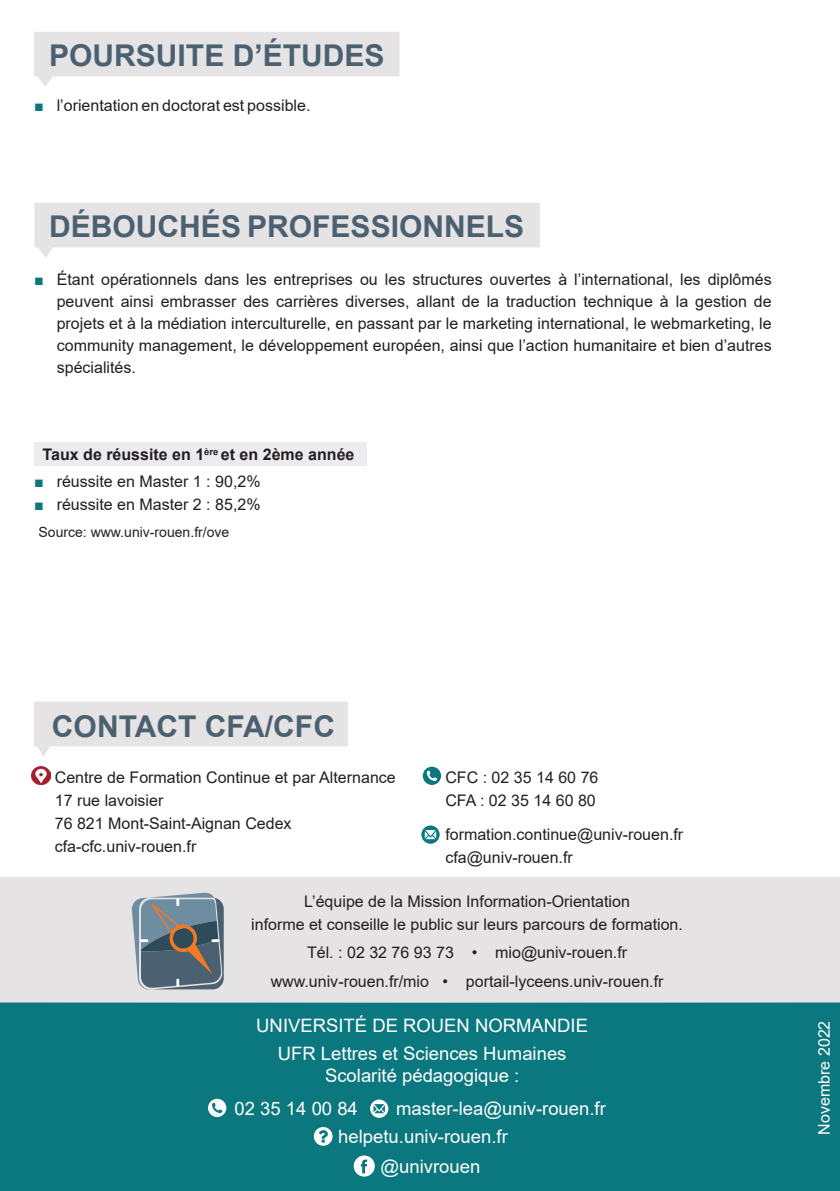
<style>
.page{position:relative;width:840px;height:1191px;background:#fff}
.page>*{position:absolute;margin:0;border:0;box-sizing:border-box;transform-origin:0 0}
.t1{font:700 30px "Arial";color:#4b6172}
.t2{font:18.4px "Arial";color:#fff}
.t3{font:16px/22px "Arial";color:#231f20;text-align:justify}
.t4{font:700 16px "Arial";color:#231f20}
.t5{font:16px "Arial";color:#fff}
.t6{font:14px "Arial";color:#231f20}
.s1{color:#0b777e}
</style>
<div class="page">
<div style="left:0;top:1002px;width:839px;height:189px;background:#0b777e"></div>
<svg style="left:313px;top:1127px;width:19px;height:18px"></svg>
<svg style="left:353px;top:1155px;width:21px;height:21px"></svg>
<svg style="left:34px;top:203px;width:505px;height:55px"></svg>
<svg style="left:34px;top:32px;width:365px;height:55px"></svg>
<div style="left:0;top:877px;width:839px;height:125px;background:#e5e3e4"></div>
<svg style="left:131px;top:892px;width:92px;height:97px;background:#74828b"></svg>
<svg style="left:34px;top:702px;width:313px;height:54px"></svg>
<svg style="left:422px;top:766px;width:19px;height:19px"></svg>
<svg style="left:421px;top:825px;width:18px;height:18px"></svg>
<svg style="left:208px;top:1098px;width:18px;height:19px"></svg>
<svg style="left:370px;top:1099px;width:18px;height:18px"></svg>
<img style="left:32px;top:766px;width:18px;height:19px">
<div style="left:34px;top:442px;width:332px;height:24px;background:#ecebed"></div>
<p class="t1" style="left:49px;top:35px;width:337px">POURSUITE D’ÉTUDES</p>
<p class="t3" style="left:34px;top:94px;width:278px"><span class="s1">■</span> l’orientation en doctorat est possible.</p>
<p class="t1" style="left:49px;top:206px;width:476px">DÉBOUCHÉS PROFESSIONNELS</p>
<p class="t3" style="left:57px;top:268px;width:716px;text-indent:-23px"><span class="s1">■</span> Étant opérationnels dans les entreprises ou les structures ouvertes à l’international, les diplômés peuvent ainsi embrasser des carrières diverses, allant de la traduction technique à la gestion de projets et à la médiation interculturelle, en passant par le marketing international, le webmarketing, le community management, le développement européen, ainsi que l’action humanitaire et bien d’autres spécialités.</p>
<p class="t4" style="left:43px;top:443px;width:313px">Taux de réussite en 1<sup>ère</sup> et en 2ème année</p>
<p class="t3" style="left:34px;top:470px;width:228px"><span class="s1">■</span> réussite en Master 1 : 90,2%</p>
<p class="t3" style="left:34px;top:493px;width:228px"><span class="s1">■</span> réussite en Master 2 : 85,2%</p>
<p class="t6" style="left:39px;top:523px;width:192px">Source: www.univ-rouen.fr/ove</p>
<p class="t1" style="left:52px;top:705px;width:284px">CONTACT CFA/CFC</p>
<p class="t3" style="left:55px;top:766px;width:342px">Centre de Formation Continue et par Alternance</p>
<p class="t3" style="left:55px;top:789px;width:110px">17 rue lavoisier</p>
<p class="t3" style="left:55px;top:812px;width:238px">76 821 Mont-Saint-Aignan Cedex</p>
<p class="t3" style="left:55px;top:835px;width:143px">cfa-cfc.univ-rouen.fr</p>
<p class="t3" style="left:445px;top:766px;width:154px">CFC : 02 35 14 60 76</p>
<p class="t3" style="left:445px;top:789px;width:152px">CFA : 02 35 14 60 80</p>
<p class="t3" style="left:445px;top:823px;width:239px">formation.continue@univ-rouen.fr</p>
<p class="t3" style="left:445px;top:846px;width:129px">cfa@univ-rouen.fr</p>
<p class="t3" style="left:251px;top:889px;width:433px;line-height:23px;text-align:center">L’équipe de la Mission Information-Orientation<br>informe et conseille le public sur leurs parcours de formation.</p>
<p class="t3" style="left:307px;top:941px;width:321px">Tél. : 02 32 76 93 73 • mio@univ-rouen.fr</p>
<p class="t3" style="left:270px;top:970px;width:394px">www.univ-rouen.fr/mio • portail-lyceens.univ-rouen.fr</p>
<p class="t2" style="left:256px;top:1012px;width:333px">UNIVERSITÉ DE ROUEN NORMANDIE</p>
<p class="t2" style="left:278px;top:1040px;width:290px">UFR Lettres et Sciences Humaines</p>
<p class="t2" style="left:325px;top:1062px;width:196px">Scolarité pédagogique :</p>
<p class="t2" style="left:234px;top:1096px;width:125px">02 35 14 00 84</p>
<p class="t2" style="left:396px;top:1096px;width:211px">master-lea@univ-rouen.fr</p>
<p class="t2" style="left:338px;top:1124px;width:171px">helpetu.univ-rouen.fr</p>
<p class="t2" style="left:380px;top:1153px;width:101px">@univrouen</p>
<p class="t5" style="left:812px;top:1134px;width:115px;rotate:-90deg">Novembre 2022</p>
</div>
